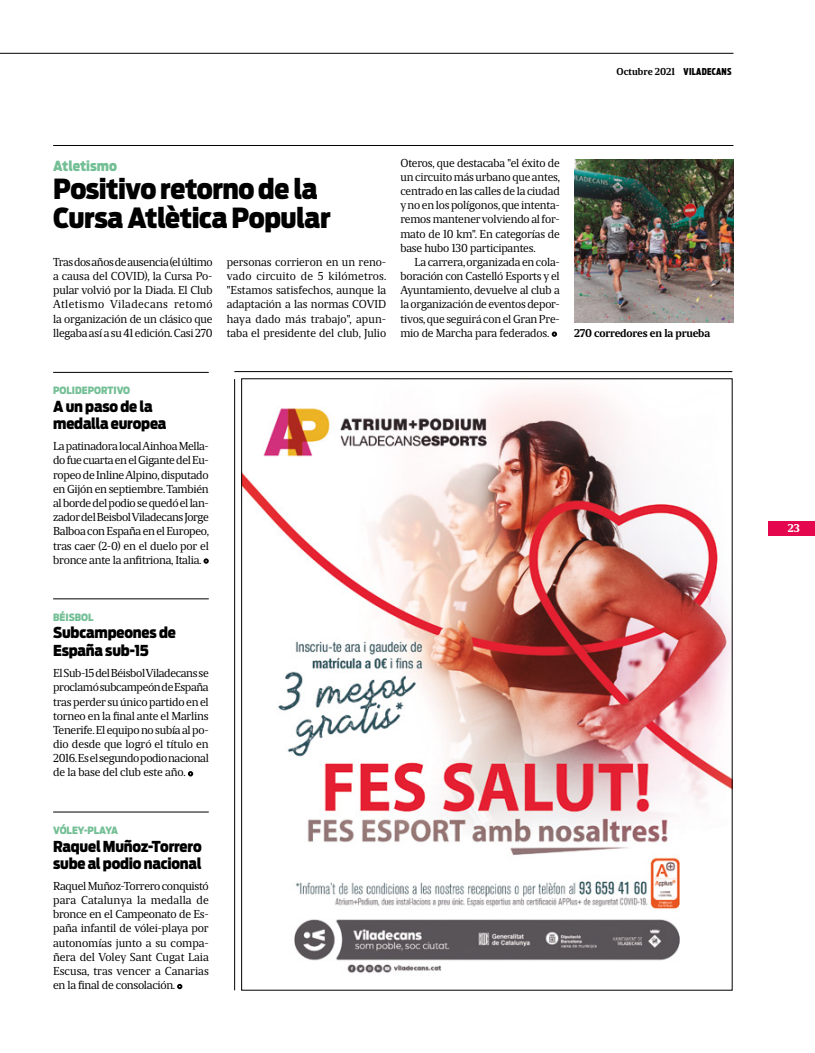
<style>
.page{position:relative;width:815px;height:1053px;background:#fff}
.page>*{position:absolute;margin:0;border:0;box-sizing:border-box;transform-origin:0 0}
.t1{font:900 27.5px/28.8px "Antenna Cond";letter-spacing:-.015em;color:#000}
.t2{font:900 15px/17.5px "Antenna Cond";letter-spacing:-.015em;color:#000}
.t3{font:900 13.75px "Antenna Cond";color:#73bf95}
.t4{font:11.5px/14.1px "Maga";letter-spacing:-.015em;color:#000;text-align:justify}
.t5{font:700 11.25px "Maga";letter-spacing:-.015em;color:#000}
.t6{font:900 11.25px "Maga";color:#fff}
.t7{font:900 10px "Antenna Cond";color:#73bf95}
.t8{font:700 10px "Maga";color:#000}
.s1{font-family:"Antenna Extra Cond";font-weight:900;font-size:9.38px}
</style>
<div class="page">
<hr style="left:0;top:53px;width:733px;height:1px;background:#000">
<div style="left:769px;top:521px;width:46px;height:14px;background:#e5074d"></div>
<hr style="left:234px;top:371px;width:498px;height:1px;background:#000">
<img style="left:244px;top:389px;width:486px;height:584px">
<hr style="left:234px;top:379px;width:1px;height:611px;background:#000">
<svg style="left:203px;top:558px;width:6px;height:5px"></svg>
<svg style="left:177px;top:983px;width:5px;height:6px"></svg>
<hr style="left:53px;top:372px;width:156px;height:1px;background:#000">
<hr style="left:53px;top:811px;width:156px;height:1px;background:#000">
<img style="left:574px;top:159px;width:159px;height:163px">
<hr style="left:53px;top:145px;width:680px;height:1px;background:#000">
<svg style="left:552px;top:331px;width:5px;height:6px"></svg>
<svg style="left:188px;top:771px;width:5px;height:5px"></svg>
<hr style="left:53px;top:598px;width:156px;height:1px;background:#000">
<p class="t8" style="left:617px;top:66px;width:117px">Octubre 2021 <span class="s1">VILADECANS</span></p>
<p class="t3" style="left:53px;top:157px;width:65px">Atletismo</p>
<h1 class="t1" style="left:53px;top:175px;width:279px">Positivo retorno de la<br>Cursa Atlètica Popular</h1>
<p class="t4" style="left:53px;top:255px;width:161px">Tras dos años de ausencia (el último a causa del COVID), la Cursa Po&shy;pular volvió por la Diada. El Club Atletismo Viladecans retomó la organización de un clásico que llegaba así a su 41 edición. Casi 270</p>
<p class="t4" style="left:227px;top:255px;width:161px">personas corrieron en un reno&shy;vado circuito de 5 kilómetros. "Estamos satisfechos, aunque la adaptación a las normas COVID haya dado más trabajo", apun&shy;taba el presidente del club, Julio</p>
<p class="t4" style="left:400px;top:156px;width:161px">Oteros, que destacaba "el éxito de un circuito más urbano que antes, centrado en las calles de la ciudad y no en los polígonos, que intenta&shy;remos mantener volviendo al for&shy;mato de 10 km". En categorías de base hubo 130 participantes.</p>
<p class="t4" style="left:400px;top:255px;width:161px;text-indent:14px">La carrera, organizada en cola&shy;boración con Castelló Esports y el Ayuntamiento, devuelve al club a la organización de eventos depor&shy;tivos, que seguirá con el Gran Pre&shy;mio de Marcha para federados.</p>
<p class="t5" style="left:574px;top:326px;width:138px">270 corredores en la prueba</p>
<p class="t7" style="left:53px;top:384px;width:79px">POLIDEPORTIVO</p>
<h2 class="t2" style="left:53px;top:398px;width:115px">A un paso de la medalla europea</h2>
<p class="t4" style="left:53px;top:439px;width:157px">La patinadora local Ainhoa Mella&shy;do fue cuarta en el Gigante del Eu&shy;ropeo de Inline Alpino, disputado en Gijón en septiembre. También al borde del podio se quedó el lan&shy;zador del Beisbol Viladecans Jorge Balboa con España en el Europeo, tras caer (2-0) en el duelo por el bronce ante la anfitriona, Italia.</p>
<p class="t7" style="left:53px;top:611px;width:42px">BÉISBOL</p>
<h2 class="t2" style="left:53px;top:624px;width:124px">Subcampeones de<br>España sub-15</h2>
<p class="t4" style="left:53px;top:666px;width:157px">El Sub-15 del Béisbol Viladecans se proclamó subcampeón de España tras perder su único partido en el torneo en la final ante el Marlins Tenerife. El equipo no subía al po&shy;dio desde que logró el título en 2016. Es el segundo podio nacional de la base del club este año.</p>
<p class="t7" style="left:53px;top:824px;width:66px">VÓLEY-PLAYA</p>
<h2 class="t2" style="left:53px;top:837px;width:150px">Raquel Muñoz-Torrero sube al podio nacional</h2>
<p class="t4" style="left:53px;top:878px;width:157px">Raquel Muñoz-Torrero conquistó para Catalunya la medalla de bronce en el Campeonato de Es&shy;paña infantil de vólei-playa por autonomías junto a su compa&shy;ñera del Voley Sant Cugat Laia Escusa, tras vencer a Canarias en la final de consolación.</p>
<p class="t6" style="left:788px;top:522px;width:29px">2319 6</p>
</div>
